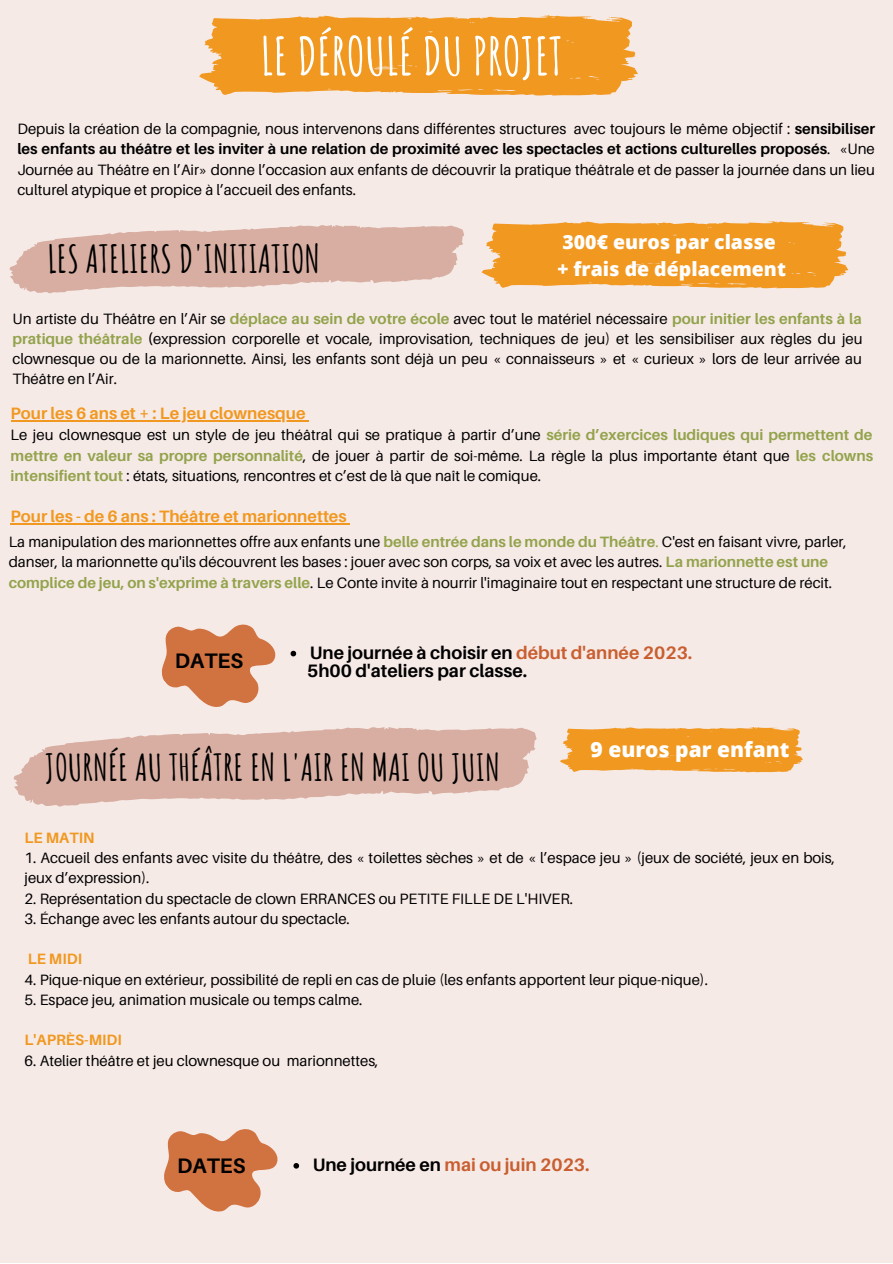
<style>
.page{position:relative;width:893px;height:1264px;background:#fff}
.page>*{position:absolute;margin:0;border:0;box-sizing:border-box;transform-origin:0 0}
.t1{font:700 51.9px "Amatic SC";color:#fff}
.t2{font:700 37.95px "Amatic SC";color:#000}
.t3{font:700 36.45px "Amatic SC";color:#000}
.t4{font:800 21px "Open Sans";color:#fff}
.t5{font:700 21px "Aileron";color:#000}
.t6{font:800 19.5px/27px "Open Sans";color:#fff}
.t7{font:700 18px/18px "Aileron";color:#000}
.t8{font:700 18px "Aileron";color:#c95f30}
.t9{font:700 16.5px "Aileron";color:#f19820}
.t10{font:15px/20.2px "Aileron";color:#000;text-align:justify}
.t11{font:700 15px "Aileron";color:#f19820}
.s1{font-weight:700}
.s2{font-weight:700;color:#93a34c}
.s3{color:#93a34c}
.s4{color:#c95f30}
.s5{color:#000}
</style>
<div class="page">
<div style="left:0;top:0;width:892px;height:1262px;background:#f6eae7"></div>
<svg style="left:199px;top:15px;width:439px;height:81px;background:#f1a238"></svg>
<svg style="left:10px;top:225px;width:454px;height:68px"></svg>
<svg style="left:560px;top:727px;width:242px;height:45px;background:#f1a035"></svg>
<svg style="left:481px;top:221px;width:367px;height:68px;background:#f1a238"></svg>
<hr style="left:11px;top:420px;width:294px;height:1px;background:#f19820">
<hr style="left:11px;top:523px;width:335px;height:1px;background:#f19820">
<svg style="left:14px;top:624px;width:523px;height:182px"></svg>
<svg style="left:164px;top:1129px;width:135px;height:83px"></svg>
<h1 class="t1" style="left:260px;top:23px;width:304px">LE DÉROULÉ DU PROJET</h1>
<p class="t10" style="left:17px;top:118px;width:859px">Depuis la création de la compagnie, nous intervenons dans différentes structures avec toujours le même objectif : <span class="s1">sensibiliser les enfants au théâtre et les inviter à une relation de proximité avec les spectacles et actions culturelles proposés</span>. «Une Journée au Théâtre en l’Air» donne l’occasion aux enfants de découvrir la pratique théâtrale et de passer la journée dans un lieu culturel atypique et propice à l’accueil des enfants.</p>
<h3 class="t6" style="left:557px;top:228px;width:230px">300€ euros par classe + frais de déplacement</h3>
<h2 class="t2" style="left:47px;top:235px;width:274px">LES ATELIERS D'INITIATION</h2>
<p class="t10" style="left:12px;top:308px;width:851px">Un artiste du Théâtre en l’Air se <span class="s2">déplace au sein de votre école</span> avec tout le matériel nécessaire <span class="s2">pour initier les enfants à la pratique théâtrale</span> <span class="s1">(</span>expression corporelle et vocale, improvisation, techniques de jeu) et les sensibiliser aux règles du jeu clownesque ou de la marionnette. Ainsi, les enfants sont déjà un peu « connaisseurs » et « curieux » lors de leur arrivée au Théâtre en l’Air.</p>
<p class="t9" style="left:11px;top:403px;width:296px">Pour les 6 ans et + : Le jeu clownesque</p>
<p class="t10" style="left:11px;top:424px;width:864px">Le jeu clownesque est un style de jeu théâtral qui se pratique à partir d’une <span class="s2">série d’exercices ludiques qui permettent de mettre en valeur sa propre personnalité</span>, de jouer à partir de soi-même. La règle la plus importante étant que <span class="s2">les clowns intensifient tout</span> : états, situations, rencontres et c’est de là que naît le comique.</p>
<p class="t9" style="left:11px;top:506px;width:337px">Pour les - de 6 ans : Théâtre et marionnettes</p>
<p class="t10" style="left:9px;top:531px;width:839px;text-align:left">La manipulation des marionnettes offre aux enfants une <span class="s2">belle entrée dans le monde du Théâtre</span><span class="s3">.</span> C'est en faisant vivre, parler, danser, la marionnette qu'ils découvrent les bases : jouer avec son corps, sa voix et avec les autres. <span class="s2">La marionnette est une complice de jeu, on s'exprime à travers elle</span>. Le Conte invite à nourrir l'imaginaire tout en respectant une structure de récit.</p>
<h3 class="t5" style="left:175px;top:648px;width:70px">DATES</h3>
<p class="t7" style="left:307px;top:643px;width:386px">Une journée à choisir en <span class="s4">début d'année 2023.<br></span>5h00 d'ateliers par classe.</p>
<h3 class="t3" style="left:45px;top:743px;width:456px">JOURNÉE AU THÉÂTRE EN L'AIR EN MAI OU JUIN</h3>
<h3 class="t4" style="left:590px;top:734px;width:200px">9 euros par enfant</h3>
<p class="t11" style="left:25px;top:828px;width:71px">LE MATIN</p>
<p class="t10" style="left:25px;top:847px;width:811px">1. Accueil des enfants avec visite du théâtre, des « toilettes sèches » et de « l’espace jeu » (jeux de société, jeux en bois, jeux d’expression).</p>
<p class="t10" style="left:25px;top:887px;width:550px">2. Représentation du spectacle de clown ERRANCES ou PETITE FILLE DE L'HIVER.</p>
<p class="t10" style="left:25px;top:908px;width:327px">3. Échange avec les enfants autour du spectacle.</p>
<p class="t11" style="left:28px;top:949px;width:56px">LE MIDI</p>
<p class="t10" style="left:25px;top:968px;width:685px">4. Pique-nique en extérieur, possibilité de repli en cas de pluie (les enfants apportent leur pique-nique).</p>
<p class="t10" style="left:25px;top:989px;width:339px">5. Espace jeu, animation musicale ou temps calme.</p>
<p class="t11" style="left:25px;top:1030px;width:99px">L'APRÈS-MIDI</p>
<p class="t10" style="left:25px;top:1049px;width:355px">6. Atelier théâtre et jeu clownesque ou marionnettes,</p>
<h3 class="t5" style="left:177px;top:1152px;width:70px">DATES</h3>
<p class="t8" style="left:313px;top:1153px;width:278px"><span class="s5">Une journée en</span> mai ou juin 2023.</p>
</div>
